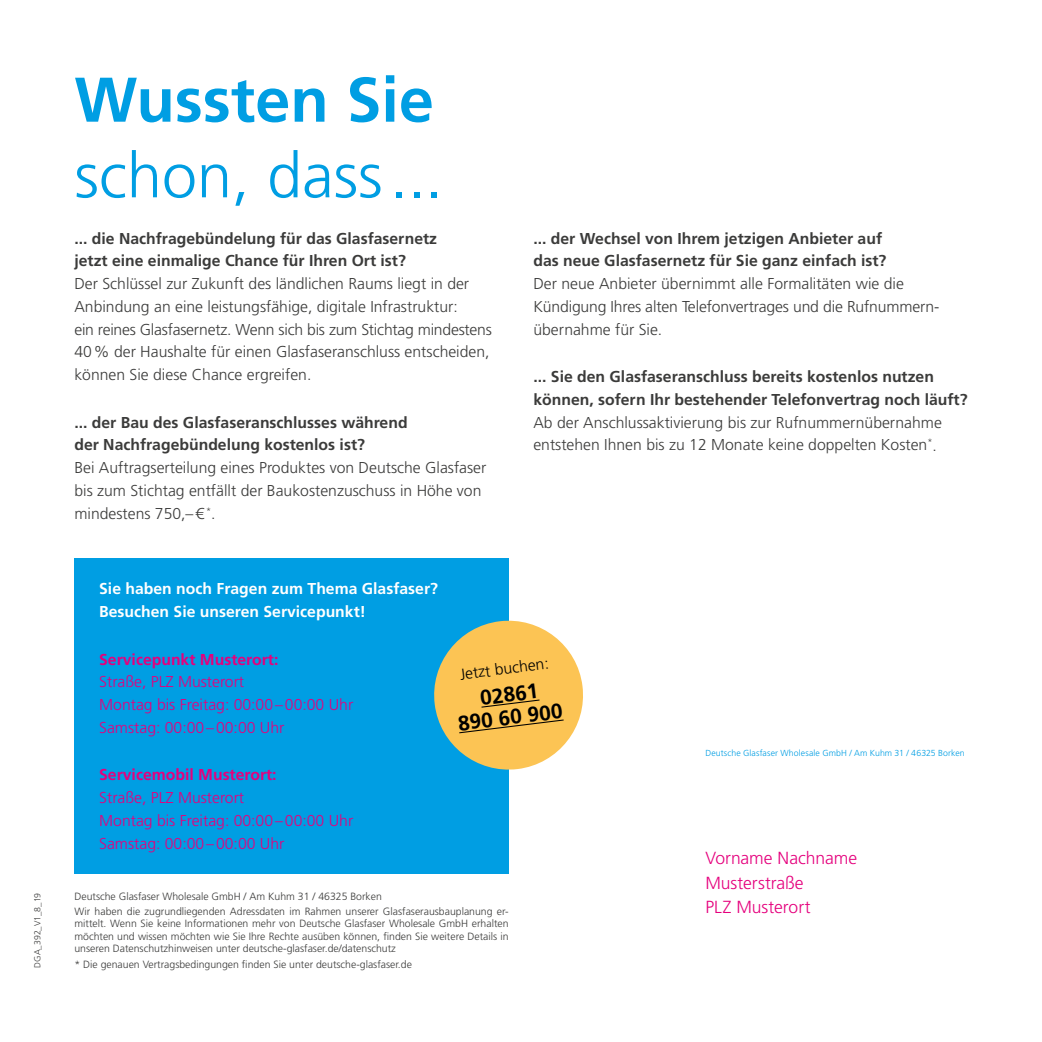
<style>
.page{position:relative;width:1042px;height:1042px;background:#fff}
.page>*{position:absolute;margin:0;border:0;box-sizing:border-box;transform-origin:0 0}
.t1{font:300 63px "Frutiger LT Std";color:#009ee3}
.t2{font:700 63px "Frutiger LT Std";color:#009ee3}
.t3{font:700 21px/22.8px "Frutiger LT Std";color:#000;text-align:center}
.t4{font:300 17.5px/24.5px "Frutiger LT Std";color:#e5007d}
.t5{font:300 15.75px/22.8px "Frutiger LT Std";color:#3b3b3a}
.t6{font:700 15.75px/22.8px "Frutiger LT Std";color:#3b3b3a}
.t7{font:300 15.75px/22.8px "Frutiger LT Std";color:#e5007d}
.t8{font:700 15.75px/22.8px "Frutiger LT Std";color:#fff}
.t9{font:700 15.75px "Frutiger LT Std";color:#e5007d}
.t10{font:300 15.75px "Frutiger LT Std";color:#000}
.t11{font:300 10.5px/12.6px "Frutiger LT Std";color:#3b3b3a}
.t12{font:300 8.75px "Frutiger LT Std";letter-spacing:.015em;color:#009ee3}
.t13{font:300 8.75px "Frutiger LT Std";color:#3b3b3a}
</style>
<div class="page">
<div style="left:74px;top:557px;width:434px;height:316px;background:#009ee3"></div>
<svg style="left:434px;top:616px;width:149px;height:158px"></svg>
<h1 class="t2" style="left:74px;top:63px;width:361px">Wussten Sie</h1>
<h1 class="t1" style="left:74px;top:140px;width:370px">schon, dass...</h1>
<p class="t6" style="left:74px;top:227px;width:364px">... die Nachfragebündelung für das Glasfasernetz jetzt eine einmalige Chance für Ihren Ort ist?</p>
<p class="t5" style="left:74px;top:272px;width:419px">Der Schlüssel zur Zukunft des ländlichen Raums liegt in der Anbindung an eine leistungsfähige, digitale Infrastruktur:<br>ein reines Glasfasernetz. Wenn sich bis zum Stichtag mindestens 40% der Haushalte für einen Glasfaseranschluss entscheiden, können Sie diese Chance ergreifen.</p>
<p class="t6" style="left:74px;top:411px;width:335px">... der Bau des Glasfaseranschlusses während der Nachfragebündelung kostenlos ist?</p>
<p class="t5" style="left:74px;top:457px;width:413px">Bei Auftragserteilung eines Produktes von Deutsche Glasfaser bis zum Stichtag entfällt der Baukostenzuschuss in Höhe von mindestens 750,–€ <sup>*</sup>.</p>
<p class="t6" style="left:533px;top:227px;width:354px">... der Wechsel von Ihrem jetzigen Anbieter auf das neue Glasfasernetz für Sie ganz einfach ist?</p>
<p class="t5" style="left:533px;top:272px;width:407px">Der neue Anbieter übernimmt alle Formalitäten wie die<br>Kündigung Ihres alten Telefonvertrages und die Rufnummern&shy;übernahme für Sie.</p>
<p class="t6" style="left:533px;top:365px;width:436px">... Sie den Glasfaseranschluss bereits kostenlos nutzen können, sofern Ihr bestehender Telefonvertrag noch läuft?</p>
<p class="t5" style="left:533px;top:411px;width:410px">Ab der Anschlussaktivierung bis zur Rufnummernübernahme entstehen Ihnen bis zu 12 Monate keine doppelten Kosten<sup>*</sup>.</p>
<p class="t8" style="left:99px;top:577px;width:340px">Sie haben noch Fragen zum Thema Glasfaser?<br>Besuchen Sie unseren Servicepunkt!</p>
<p class="t9" style="left:99px;top:650px;width:181px">Servicepunkt Musterort:</p>
<p class="t7" style="left:99px;top:671px;width:256px">Straße, PLZ Musterort<br>Montag bis Freitag: 00:00–00:00 Uhr<br>Samstag: 00:00–00:00 Uhr</p>
<p class="t9" style="left:99px;top:765px;width:179px">Servicemobil Musterort:</p>
<p class="t7" style="left:99px;top:786px;width:256px">Straße, PLZ Musterort<br>Montag bis Freitag: 00:00–00:00 Uhr<br>Samstag: 00:00–00:00 Uhr</p>
<p class="t10" style="left:459px;top:665px;width:91px;rotate:-7deg">Jetzt buchen:</p>
<h2 class="t3" style="left:454px;top:690px;width:107px;rotate:-7deg">02861<br>890 60 900</h2>
<p class="t13" style="left:33px;top:967px;width:76px;rotate:-90deg">DGA_392_V1_8_19</p>
<p class="t11" style="left:74px;top:888px;width:436px;line-height:15px">Deutsche Glasfaser Wholesale GmbH / Am Kuhm 31 / 46325 Borken<br>Wir haben die zugrundliegenden Adressdaten im Rahmen unserer Glasfaserausbauplanung er-</p>
<p class="t11" style="left:74px;top:917px;width:436px;text-align:justify">mittelt. Wenn Sie keine Informationen mehr von Deutsche Glasfaser Wholesale GmbH erhalten möchten und wissen möchten wie Sie Ihre Rechte ausüben können, finden Sie weitere Details in unseren Datenschutzhinweisen unter deutsche-glasfaser.de/datenschutz</p>
<p class="t11" style="left:74px;top:958px;width:339px">* Die genauen Vertragsbedingungen finden Sie unter deutsche-glasfaser.de</p>
<p class="t12" style="left:705px;top:748px;width:261px">Deutsche Glasfaser Wholesale GmbH / Am Kuhm 31 / 46325 Borken</p>
<p class="t4" style="left:705px;top:846px;width:153px">Vorname Nachname<br>Musterstraße<br>PLZ Musterort</p>
</div>
